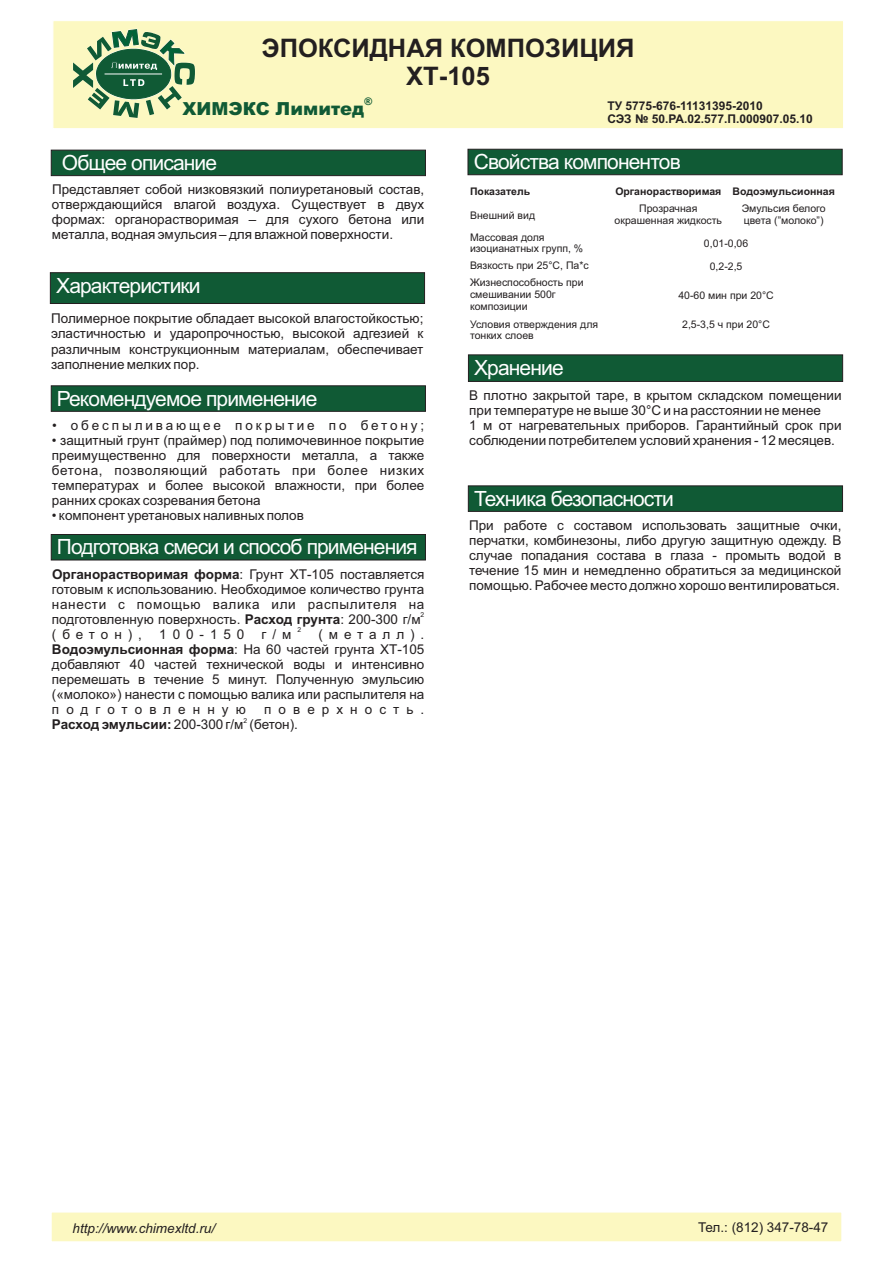
<style>
.page{position:relative;width:893px;height:1263px;background:#fff}
.page>*{position:absolute;margin:0;border:0;box-sizing:border-box;transform-origin:0 0}
.t1{font:700 25.5px/28.5px "Arial";color:#231f20;text-align:center}
.t2{font:21px "Arial";letter-spacing:-.04em;color:#fff}
.t3{font:900 18px "Arial";color:#105a35}
.t4{font:13.5px/15.1px "Arial";color:#231f20;text-align:justify}
.t5{font:13.5px "Arial";letter-spacing:.215em;color:#231f20}
.t6{font:italic 13.5px "Arial";color:#231f20}
.t7{font:13.5px "Arial";letter-spacing:.525em;color:#231f20}
.t8{font:700 12px/13.4px "Arial";color:#231f20}
.t9{font:10.5px/11.7px "Arial";color:#231f20}
.t10{font:700 10.5px "Arial";color:#231f20}
.t11{font:900 10.5px "Arial";color:#105a35}
.t12{font:6.75px "Arial";color:#231f20}
.s1{font-weight:700}
</style>
<div class="page">
<svg style="left:50px;top:149px;width:376px;height:27px;background:#185a39"></svg>
<svg style="left:49px;top:272px;width:376px;height:32px;background:#125734"></svg>
<svg style="left:50px;top:385px;width:376px;height:27px;background:#155836"></svg>
<svg style="left:467px;top:148px;width:376px;height:28px;background:#1f5f3f"></svg>
<svg style="left:50px;top:534px;width:376px;height:27px;background:#165937"></svg>
<svg style="left:468px;top:354px;width:375px;height:28px;background:#145735"></svg>
<svg style="left:467px;top:485px;width:376px;height:27px;background:#155837"></svg>
<div style="left:53px;top:21px;width:790px;height:107px;background:#fcf8c1"></div>
<svg style="left:73px;top:24px;width:122px;height:94px;background:#96b487"></svg>
<div style="left:51px;top:1212px;width:791px;height:30px;background:#fcf8c1"></div>
<h1 class="t1" style="left:261px;top:36px;width:375px">ЭПОКСИДНАЯ КОМПОЗИЦИЯ<br>ХТ-105</h1>
<p class="t8" style="left:607px;top:100px;width:207px">ТУ 5775-676-11131395-2010<br>СЭЗ № 50.РА.02.577.П.000907.05.10</p>
<p class="t11" style="left:364px;top:97px;width:10px">®</p>
<h3 class="t3" style="left:182px;top:102px;width:183px">ХИМЭКС Лимитед</h3>
<h2 class="t2" style="left:62px;top:155px;width:157px">Общее описание</h2>
<p class="t4" style="left:52px;top:183px;width:374px">Представляет собой низковязкий полиуретановый состав, отверждающийся влагой воздуха. Существует в двух формах: органорастворимая – для сухого бетона или металла, водная эмульсия – для влажной поверхности.</p>
<h2 class="t2" style="left:56px;top:277px;width:146px">Характеристики</h2>
<p class="t4" style="left:51px;top:312px;width:374px">Полимерное покрытие обладает высокой влагостойкостью; эластичностью и ударопрочностью, высокой адгезией к различным конструкционным материалам, обеспечивает заполнение мелких пор.</p>
<h2 class="t2" style="left:57px;top:390px;width:262px">Рекомендуемое применение</h2>
<p class="t5" style="left:52px;top:420px;width:374px">• обеспыливающее покрытие по бетону;</p>
<p class="t4" style="left:52px;top:434px;width:374px">• защитный грунт (праймер) под полимочевинное покрытие преимущественно для поверхности металла, а также бетона, позволяющий работать при более низких температурах и более высокой влажности, при более ранних сроках созревания бетона</p>
<p class="t4" style="left:52px;top:509px;width:253px">• компонент уретановых наливных полов</p>
<h2 class="t2" style="left:57px;top:539px;width:362px">Подготовка смеси и способ применения</h2>
<p class="t4" style="left:52px;top:567px;width:374px"><span class="s1">Органорастворимая форма</span>: Грунт ХТ-105 поставляется готовым к использованию. Необходимое количество грунта нанести с помощью валика или распылителя на</p>
<p class="t12" style="left:421px;top:612px;width:5px">2</p>
<p class="t4" style="left:52px;top:613px;width:370px">подготовленную поверхность. <span class="s1">Расход грунта</span>: 200-300 г/м</p>
<p class="t12" style="left:297px;top:627px;width:5px">2</p>
<p class="t4" style="left:52px;top:628px;width:92px">(бетон),</p>
<p class="t4" style="left:159px;top:628px;width:87px">100-150</p>
<p class="t4" style="left:262px;top:628px;width:31px">г/м</p>
<p class="t4" style="left:52px;top:628px;width:374px;text-indent:266px">(металл).<br><span class="s1">Водоэмульсионная форма</span>: На 60 частей грунта ХТ-105 добавляют 40 частей технической воды и интенсивно перемешать в течение 5 минут. Полученную эмульсию («молоко») нанести с помощью валика или распылителя на подготовленную</p>
<p class="t7" style="left:264px;top:704px;width:162px">поверхность.</p>
<p class="t12" style="left:244px;top:718px;width:5px">2</p>
<p class="t4" style="left:52px;top:718px;width:247px"><span class="s1">Расход эмульсии:</span> 200-300 г/м (бетон).</p>
<h2 class="t2" style="left:474px;top:154px;width:209px">Свойства компонентов</h2>
<p class="t10" style="left:470px;top:188px;width:62px">Показатель</p>
<p class="t10" style="left:615px;top:188px;width:221px">Органорастворимая Водоэмульсионная</p>
<p class="t9" style="left:470px;top:210px;width:67px">Внешний вид</p>
<p class="t9" style="left:615px;top:204px;width:109px;text-align:center">Прозрачная окрашенная жидкость</p>
<p class="t9" style="left:742px;top:204px;width:86px">Эмульсия белого цвета (”молоко”)</p>
<p class="t9" style="left:470px;top:232px;width:115px">Массовая доля изоцианатных групп, %</p>
<p class="t9" style="left:704px;top:238px;width:46px">0,01-0,06</p>
<p class="t9" style="left:470px;top:261px;width:120px">Вязкость при 25°С, Па*с</p>
<p class="t9" style="left:710px;top:261px;width:34px">0,2-2,5</p>
<p class="t9" style="left:470px;top:278px;width:115px">Жизнеспособность при смешивании 500г композиции</p>
<p class="t9" style="left:678px;top:290px;width:97px">40-60 мин при 20°С</p>
<p class="t9" style="left:470px;top:319px;width:130px">Условия отверждения для тонких слоев</p>
<p class="t9" style="left:682px;top:319px;width:89px">2,5-3,5 ч при 20°С</p>
<h2 class="t2" style="left:474px;top:359px;width:91px">Хранение</h2>
<p class="t4" style="left:469px;top:389px;width:374px;text-align:left">В плотно закрытой таре, в крытом складском помещении при температуре не выше 30°С и на расстоянии не менее<br>1 м от нагревательных приборов. Гарантийный срок при соблюдении потребителем условий хранения - 12 месяцев.</p>
<h2 class="t2" style="left:474px;top:490px;width:201px">Техника безопасности</h2>
<p class="t4" style="left:469px;top:519px;width:374px">При работе с составом использовать защитные очки, перчатки, комбинезоны, либо другую защитную одежду. В случае попадания состава в глаза - промыть водой в течение 15 мин и немедленно обратиться за медицинской помощью. Рабочее место должно хорошо вентилироваться.</p>
<p class="t6" style="left:73px;top:1223px;width:144px">http://www.chimexltd.ru/</p>
<p class="t4" style="left:698px;top:1221px;width:132px">Тел.: (812) 347-78-47</p>
</div>
